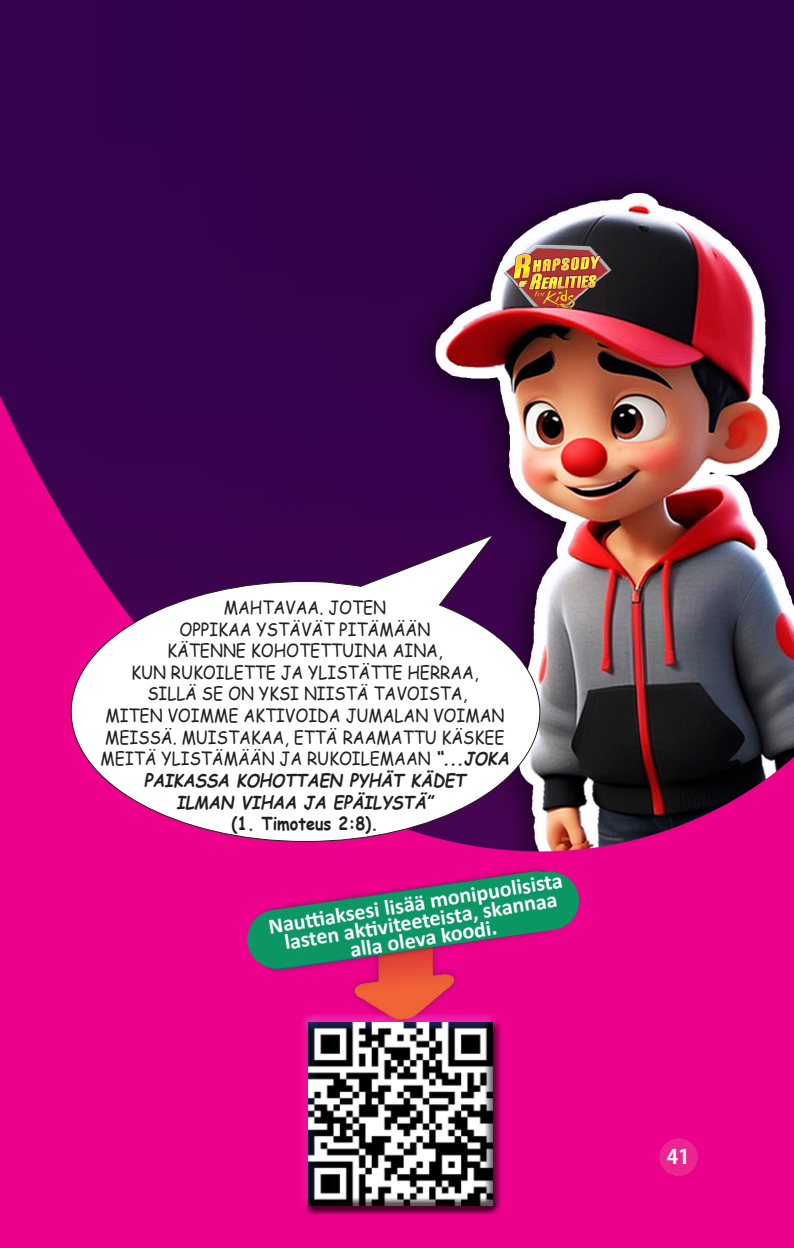
<style>
.page{position:relative;width:794px;height:1248px;background:#fff}
.page>*{position:absolute;margin:0;border:0;box-sizing:border-box;transform-origin:0 0}
.t1{font:700 22px "Calibri";color:#fff}
.t2{font:700 20px "Koz Go Pr 6 N";color:#fff}
.t3{font:18px "Comic Sans MS";color:#231f20;scale:.9 1}
.t4{font:italic 700 18px "Comic Sans MS";color:#231f20;scale:.9 1}
.t5{font:700 18px "Comic Sans MS";color:#231f20;scale:.9 1}
.s1{font-weight:700;font-style:italic}
.s2{color:#000}
</style>
<div class="page">
<img style="left:1px;top:0;width:793px;height:1247px">
<img style="left:0;top:0;width:1px;height:1247px">
<img style="left:659px;top:1138px;width:38px;height:37px">
<svg style="left:70px;top:533px;width:471px;height:309px"></svg>
<div style="left:301px;top:1016px;width:200px;height:198px;background:#231f20;opacity:.75"></div>
<img style="left:248px;top:862px;width:320px;height:169px">
<svg style="left:245px;top:869px;width:336px;height:101px"></svg>
<p class="t3" style="left:224px;top:594px;width:182px">MAHTAVAA. JOTEN</p>
<p class="t3" style="left:179px;top:615px;width:280px">OPPIKAA YSTÄVÄT PITÄMÄÄN</p>
<p class="t3" style="left:167px;top:637px;width:307px">KÄTENNE KOHOTETTUINA AINA,</p>
<p class="t3" style="left:131px;top:659px;width:387px">KUN RUKOILETTE JA YLISTÄTTE HERRAA,</p>
<p class="t3" style="left:147px;top:680px;width:357px">SILLÄ SE ON YKSI NIISTÄ TAVOISTA,</p>
<p class="t3" style="left:105px;top:702px;width:445px">MITEN VOIMME AKTIVOIDA JUMALAN VOIMAN</p>
<p class="t3" style="left:105px;top:723px;width:445px">MEISSÄ. MUISTAKAA, ETTÄ RAAMATTU KÄSKEE</p>
<p class="t3" style="left:101px;top:745px;width:455px">MEITÄ YLISTÄMÄÄN JA RUKOILEMAAN <span class="s1">“...JOKA</span></p>
<p class="t4" style="left:144px;top:767px;width:359px">PAIKASSA KOHOTTAEN PYHÄT KÄDET</p>
<p class="t4" style="left:176px;top:788px;width:287px">ILMAN VIHAA JA EPÄILYSTÄ”</p>
<p class="t5" style="left:232px;top:810px;width:164px">(1. Timoteus 2:8).</p>
<p class="t1" style="left:266px;top:911px;width:299px;rotate:-9deg">Nautti aksesi lisää monipuolisista</p>
<p class="t1" style="left:282px;top:926px;width:277px;rotate:-9deg">lasten akti viteeteista, skannaa</p>
<p class="t1" style="left:348px;top:934px;width:150px;rotate:-9deg">alla oleva koodi.</p>
<p class="t2" style="left:667px;top:1144px;width:48px">41<span class="s2">41</span></p>
</div>
